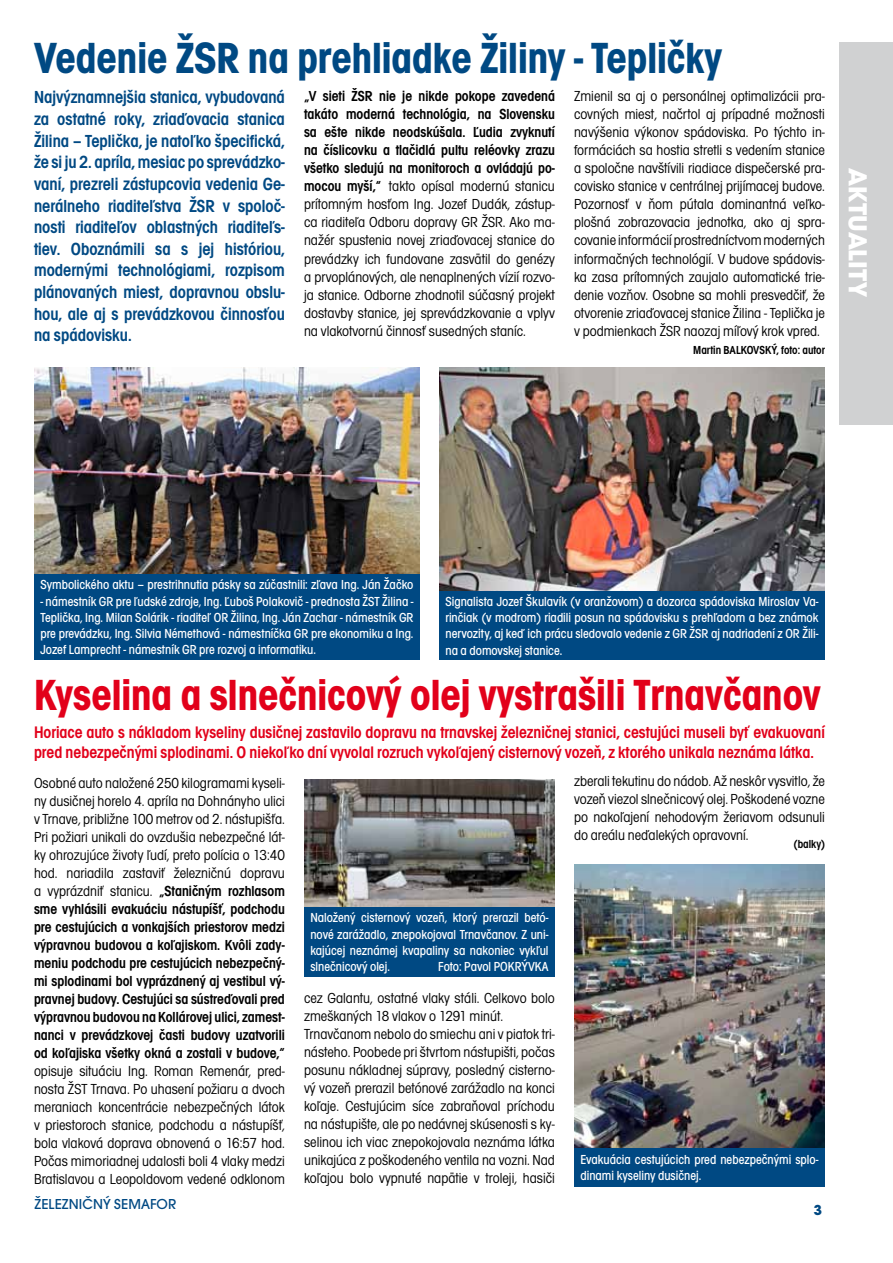
<style>
.page{position:relative;width:893px;height:1263px;background:#fff}
.page>*{position:absolute;margin:0;border:0;box-sizing:border-box;transform-origin:0 0}
.t1{font:45px "Avant Gar Got Itc TOT Bol Con";color:#e2001a}
.t2{font:45px "Avant Gar Got Itc TOT Bol Con";color:#004983}
.t3{font:700 27px "Avant Gar Got Itc TOT";color:#fff}
.t4{font:18px/21.6px "Avant Gar Got Itc TOT Dem Con";color:#004983;text-align:justify}
.t5{font:17.25px/20.7px "Avant Gar Got Itc TOT Dem Con";color:#e2001a}
.t6{font:15px/18px "Avant Gar Got Itc TOT Boo Con";color:#000;text-align:justify}
.t7{font:15px/18px "Avant Gar Got Itc TOT Dem Con";color:#000;text-align:justify}
.t8{font:500 15px "Avant Garde Got Itc TOT";letter-spacing:.005em;color:#004983}
.t9{font:700 15px "Avant Gar Got Itc TOT";color:#004983}
.t10{font:13.5px/16.2px "Avant Gar Got Itc TOT Med Con";color:#fff;text-align:justify}
.t11{font:12px "Avant Gar Got Itc TOT Dem Con";color:#000}
.s1{font-family:"Avant Gar Got Itc TOT Dem Con"}
</style>
<div class="page">
<div style="left:839px;top:43px;width:54px;height:382px;background:#d0d1d2"></div>
<img style="left:34px;top:367px;width:386px;height:208px">
<img style="left:439px;top:367px;width:386px;height:225px">
<img style="left:304px;top:779px;width:251px;height:128px">
<img style="left:574px;top:864px;width:251px;height:284px">
<div style="left:34px;top:575px;width:386px;height:85px;background:#004983"></div>
<div style="left:439px;top:592px;width:386px;height:68px;background:#004983"></div>
<div style="left:304px;top:907px;width:251px;height:70px;background:#004983"></div>
<div style="left:574px;top:1148px;width:251px;height:38px;background:#004983"></div>
<h1 class="t2" style="left:34px;top:31px;width:690px">Vedenie ŽSR na prehliadke Žiliny - Tepličky</h1>
<p class="t4" style="left:34px;top:87px;width:252px">Najvýznamnejšia stanica, vybudovaná za ostatné roky, zriaďovacia stanica Žilina – Teplička, je natoľko špecifická, že si ju 2. apríla, mesiac po sprevádzko&shy;vaní, prezreli zástupcovia vedenia Ge&shy;nerálneho riaditeľstva ŽSR v spoloč&shy;nosti riaditeľov oblastných riaditeľs&shy;tiev. Oboznámili sa s jej históriou, modernými technológiami, rozpisom plánovaných miest, dopravnou obslu&shy;hou, ale aj s prevádzkovou činnosťou na spádovisku.</p>
<p class="t7" style="left:304px;top:88px;width:252px">„V sieti ŽSR nie je nikde pokope zavedená takáto moderná technológia, na Slovensku sa ešte nikde neodskúšala. Ľudia zvyknutí na číslicovku a tlačidlá pultu reléovky zrazu všetko sledujú na monitoroch a ovládajú po-</p>
<p class="t6" style="left:304px;top:178px;width:252px"><span class="s1">mocou myší,“</span> takto opísal modernú stanicu prítomným hosťom Ing. Jozef Dudák, zástup&shy;ca riaditeľa Odboru dopravy GR ŽSR. Ako ma&shy;nažér spustenia novej zriaďovacej stanice do prevádzky ich fundovane zasvätil do genézy a prvoplánových, ale nenaplnených vízií rozvo&shy;ja stanice. Odborne zhodnotil súčasný projekt dostavby stanice, jej sprevádzkovanie a vplyv na vlakotvornú činnosť susedných staníc.</p>
<p class="t6" style="left:574px;top:88px;width:252px">Zmienil sa aj o personálnej optimalizácii pra&shy;covných miest, načrtol aj prípadné možnosti navýšenia výkonov spádoviska. Po týchto in&shy;formáciách sa hostia stretli s vedením stanice a spoločne navštívili riadiace dispečerské pra&shy;covisko stanice v centrálnej prijímacej budove.<br>Pozornosť v ňom pútala dominantná veľko&shy;plošná zobrazovacia jednotka, ako aj spra&shy;covanie informácií prostredníctvom moderných informačných technológií. V budove spádovis&shy;ka zasa prítomných zaujalo automatické trie&shy;denie vozňov. Osobne sa mohli presvedčiť, že otvorenie zriaďovacej stanice Žilina - Teplička je v podmienkach ŽSR naozaj míľový krok vpred.</p>
<p class="t11" style="left:693px;top:343px;width:133px">Martin BALKOVSKÝ, foto: autor</p>
<h2 class="t3" style="left:874px;top:168px;width:130px;rotate:90deg">AKTUALITY</h2>
<p class="t10" style="left:40px;top:577px;width:375px">Symbolického aktu – prestrihnutia pásky sa zúčastnili: zľava Ing. Ján Žačko</p>
<p class="t10" style="left:40px;top:593px;width:375px">- námestník GR pre ľudské zdroje, Ing. Ľuboš Polakovič - prednosta ŽST Žilina - Teplička, Ing. Milan Solárik - riaditeľ OR Žilina, Ing. Ján Zachar - námestník GR pre prevádzku, Ing. Silvia Némethová - námestníčka GR pre ekonomiku a Ing.<br>Jozef Lamprecht - námestník GR pre rozvoj a informatiku.</p>
<p class="t10" style="left:445px;top:593px;width:375px">Signalista Jozef Škulavík (v oranžovom) a dozorca spádoviska Miroslav Va&shy;rinčiak (v modrom) riadili posun na spádovisku s prehľadom a bez známok nervozity, aj keď ich prácu sledovalo vedenie z GR ŽSR aj nadriadení z OR Žili&shy;na a domovskej stanice.</p>
<h1 class="t1" style="left:34px;top:668px;width:788px">Kyselina a slnečnicový olej vystrašili Trnavčanov</h1>
<p class="t5" style="left:34px;top:722px;width:792px">Horiace auto s nákladom kyseliny dusičnej zastavilo dopravu na trnavskej železničnej stanici, cestujúci museli byť evakuovaní pred nebezpečnými splodinami. O niekoľko dní vyvolal rozruch vykoľajený cisternový vozeň, z ktorého unikala neznáma látka.</p>
<p class="t6" style="left:34px;top:774px;width:252px">Osobné auto naložené 250 kilogramami kyseli&shy;ny dusičnej horelo 4. apríla na Dohnányho ulici v Trnave, približne 100 metrov od 2. nástupišťa.<br>Pri požiari unikali do ovzdušia nebezpečné lát&shy;ky ohrozujúce životy ľudí, preto polícia o 13:40 hod. nariadila zastaviť železničnú dopravu a vyprázdniť stanicu. <span class="s1">„Staničným rozhlasom</span></p>
<p class="t7" style="left:34px;top:900px;width:252px">sme vyhlásili evakuáciu nástupíšť, podchodu pre cestujúcich a vonkajších priestorov medzi výpravnou budovou a koľajiskom. Kvôli zady&shy;meniu podchodu pre cestujúcich nebezpečný&shy;mi splodinami bol vyprázdnený aj vestibul vý&shy;pravnej budovy. Cestujúci sa sústreďovali pred výpravnou budovou na Kollárovej ulici, zamest&shy;nanci v prevádzkovej časti budovy uzatvorili od koľajiska všetky okná a zostali v budove,“</p>
<p class="t6" style="left:34px;top:1062px;width:252px">opisuje situáciu Ing. Roman Remenár, pred&shy;nosta ŽST Trnava. Po uhasení požiaru a dvoch meraniach koncentrácie nebezpečných látok v priestoroch stanice, podchodu a nástupíšť, bola vlaková doprava obnovená o 16:57 hod.<br>Počas mimoriadnej udalosti boli 4 vlaky medzi Bratislavou a Leopoldovom vedené odklonom</p>
<p class="t8" style="left:35px;top:1196px;width:143px">ŽELEZNIČNÝ SEMAFOR</p>
<p class="t10" style="left:310px;top:910px;width:240px">Naložený cisternový vozeň, ktorý prerazil betó&shy;nové zarážadlo, znepokojoval Trnavčanov. Z uni&shy;kajúcej neznámej kvapaliny sa nakoniec vykľul slnečnicový olej.</p>
<p class="t10" style="left:438px;top:958px;width:112px">Foto: Pavol POKRÝVKA</p>
<p class="t6" style="left:304px;top:989px;width:252px;text-align:left">cez Galantu, ostatné vlaky stáli. Celkovo bolo zmeškaných 18 vlakov o 1291 minút.<br>Trnavčanom nebolo do smiechu ani v piatok tri&shy;násteho. Poobede pri štvrtom nástupišti, počas posunu nákladnej súpravy, posledný cisterno&shy;vý vozeň prerazil betónové zarážadlo na konci koľaje. Cestujúcim síce zabraňoval príchodu na nástupište, ale po nedávnej skúsenosti s ky&shy;selinou ich viac znepokojovala neznáma látka unikajúca z poškodeného ventila na vozni. Nad koľajou bolo vypnuté napätie v troleji, hasiči</p>
<p class="t6" style="left:574px;top:772px;width:252px">zberali tekutinu do nádob. Až neskôr vysvitlo, že vozeň viezol slnečnicový olej. Poškodené vozne po nakoľajení nehodovým žeriavom odsunuli do areálu neďalekých opravovní.</p>
<p class="t11" style="left:794px;top:837px;width:33px">(balky)</p>
<p class="t10" style="left:580px;top:1151px;width:240px">Evakuácia cestujúcich pred nebezpečnými splo&shy;dinami kyseliny dusičnej.</p>
<p class="t9" style="left:814px;top:1201px;width:10px">3</p>
</div>
